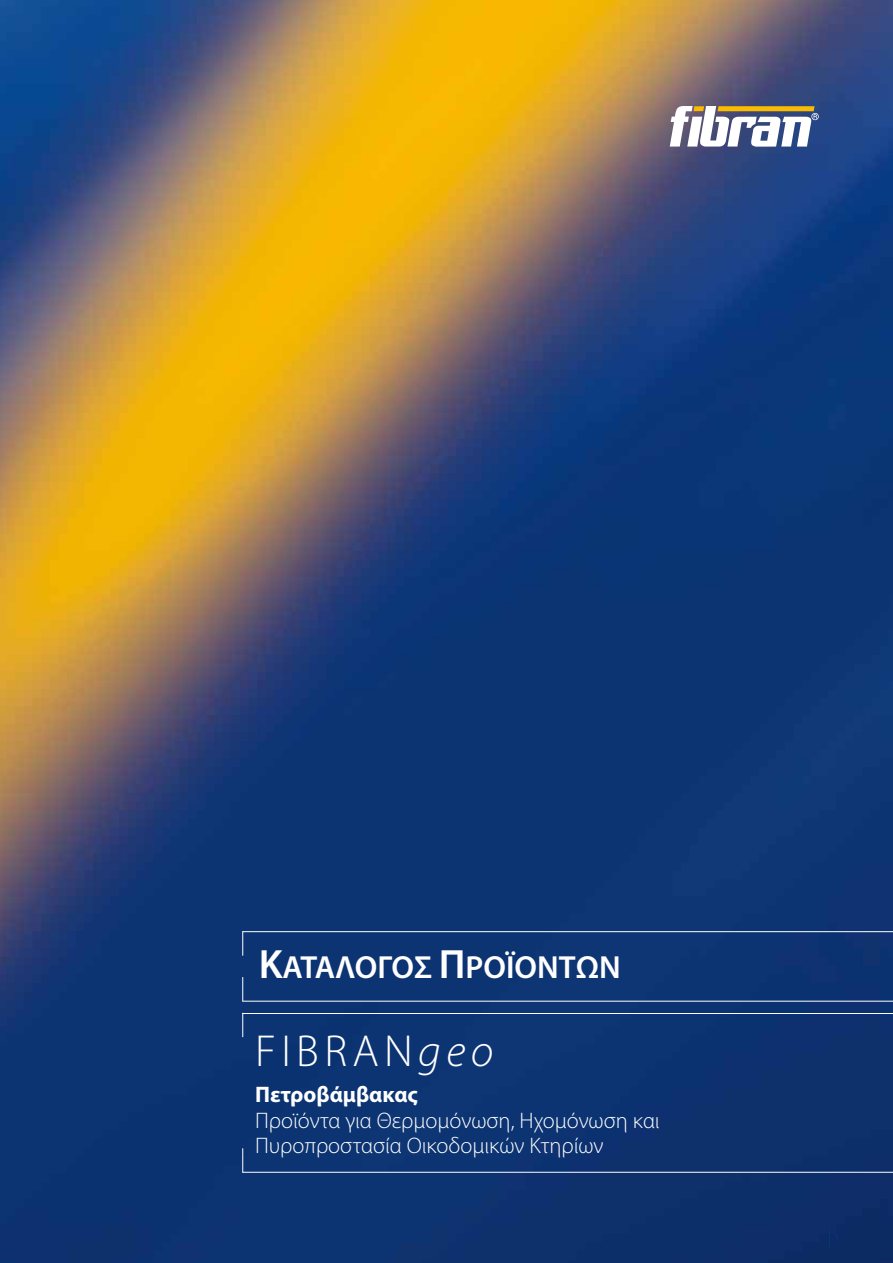
<style>
.page{position:relative;width:893px;height:1263px;background:#fff}
.page>*{position:absolute;margin:0;border:0;box-sizing:border-box;transform-origin:0 0}
.t1{font:300 45px "Myriad Pro";letter-spacing:.12em;color:#fff}
.t2{font:600 32.1px "Myriad Pro";color:#fff}
.t3{font:300 22.5px/25.5px "Myriad Pro";color:#fff}
.t4{font:700 22.5px "Myriad Pro";color:#fff}
.s1{font-size:41.1px}
.s2{font-style:italic}
</style>
<div class="page">
<img style="left:0;top:0;width:893px;height:1263px">
<svg style="left:829px;top:1228px;width:1px;height:21px"></svg>
<svg style="left:670px;top:106px;width:149px;height:41px"></svg>
<hr style="left:242px;top:1013px;width:651px;height:1px;background:#fff">
<svg style="left:242px;top:1013px;width:1px;height:24px"></svg>
<hr style="left:242px;top:1172px;width:651px;height:1px;background:#fff">
<svg style="left:242px;top:1148px;width:1px;height:24px"></svg>
<hr style="left:242px;top:931px;width:651px;height:1px;background:#fff">
<svg style="left:242px;top:931px;width:1px;height:25px"></svg>
<hr style="left:242px;top:1001px;width:651px;height:1px;background:#fff">
<svg style="left:242px;top:977px;width:1px;height:24px"></svg>
<h2 class="t2" style="left:259px;top:947px;width:363px"><span class="s1">Κ</span>ΑΤΑΛΟΓΟΣ <span class="s1">Π</span>ΡΟΪΟΝΤΩΝ</h2>
<h1 class="t1" style="left:255px;top:1024px;width:240px">FIBRAN<span class="s2">geo</span></h1>
<p class="t4" style="left:255px;top:1080px;width:164px">Πετροβάμβακας</p>
<p class="t3" style="left:255px;top:1107px;width:406px">Προϊόντα για Θερμομόνωση, Ηχομόνωση και<br>Πυροπροστασία Οικοδομικών Κτηρίων</p>
</div>
